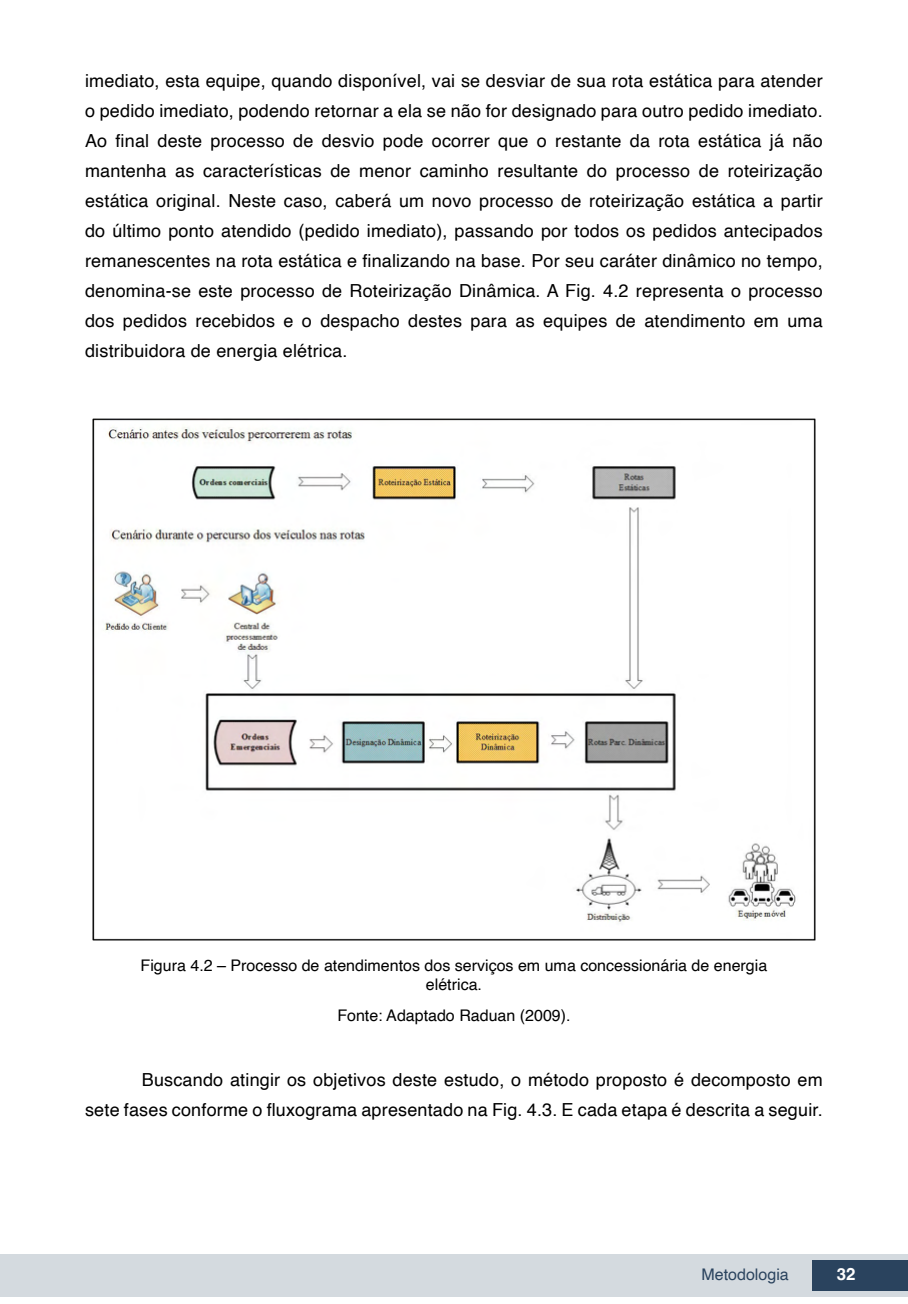
<style>
.page{position:relative;width:908px;height:1304px;background:#fff}
.page>*{position:absolute;margin:0;border:0;box-sizing:border-box;transform-origin:0 0}
.txt{font:18px/30px "Helvetica";letter-spacing:.01em;color:#000;text-align:justify}
.t1{font:700 16.8px "Helvetica";color:#fff}
.imagens_graf_tab{font:16px/19.2px "Helvetica";color:#000;text-align:center}
.t2{font:16px "Helvetica";color:#2a435e}
</style>
<div class="page">
<div style="left:0;top:1254px;width:906px;height:43px;background:#d4dadf"></div>
<div style="left:812px;top:1261px;width:95px;height:30px;background:#2a435e"></div>
<img style="left:92px;top:419px;width:723px;height:521px">
<p class="txt" style="left:85px;top:66px;width:738px">imediato, esta equipe, quando disponível, vai se desviar de sua rota estática para atender o pedido imediato, podendo retornar a ela se não for designado para outro pedido imediato.<br>Ao final deste processo de desvio pode ocorrer que o restante da rota estática já não mantenha as características de menor caminho resultante do processo de roteirização estática original. Neste caso, caberá um novo processo de roteirização estática a partir do último ponto atendido (pedido imediato), passando por todos os pedidos antecipados remanescentes na rota estática e finalizando na base. Por seu caráter dinâmico no tempo, denomina-se este processo de Roteirização Dinâmica. A Fig. 4.2 representa o processo dos pedidos recebidos e o despacho destes para as equipes de atendimento em uma distribuidora de energia elétrica.</p>
<p class="imagens_graf_tab" style="left:140px;top:956px;width:628px">Figura 4.2 – Processo de atendimentos dos serviços em uma concessionária de energia elétrica.</p>
<p class="imagens_graf_tab" style="left:337px;top:1006px;width:235px">Fonte: Adaptado Raduan (2009).</p>
<p class="txt" style="left:85px;top:1066px;width:738px;text-align:right">Buscando atingir os objetivos deste estudo, o método proposto é decomposto em<br>sete fases conforme o fluxograma apresentado na Fig. 4.3. E cada etapa é descrita a seguir.</p>
<p class="t2" style="left:701px;top:1262px;width:89px">Metodologia</p>
<p class="t1" style="left:836px;top:1264px;width:20px">32</p>
</div>
